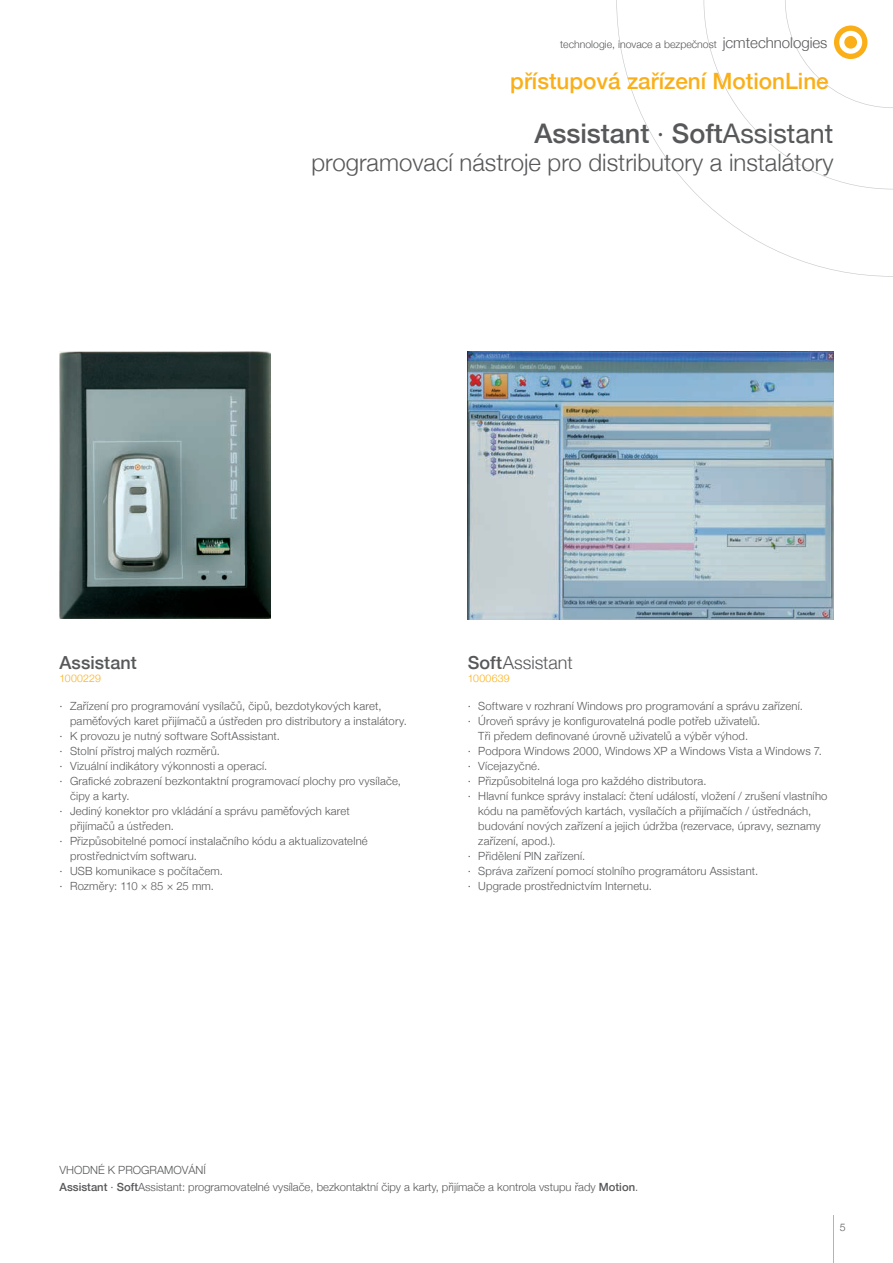
<style>
.page{position:relative;width:893px;height:1263px;background:#fff}
.page>*{position:absolute;margin:0;border:0;box-sizing:border-box;transform-origin:0 0}
.t1{font:500 27px "Helvetica Neue";color:#57585a}
.t2{font:300 24px "Helvetica Neue";color:#57585a}
.t3{font:500 22.5px "Helvetica Neue";color:#faaf18}
.t4{font:300 18px "Helvetica Neue";color:#57585a}
.t5{font:500 18px "Helvetica Neue";letter-spacing:.005em;color:#57585a}
.t6{font:300 11.25px "Helvetica Neue";letter-spacing:.015em;color:#57585a}
.t7{font:300 10.5px "Helvetica Neue";color:#57585a}
.t8{font:300 10.5px "Helvetica Neue";letter-spacing:.02em;color:#faaf18}
.s1{font-size:15px}
.s2{font-weight:300}
.s3{font-weight:400}
.s4{font-weight:500}
</style>
<div class="page">
<svg style="left:616px;top:0;width:277px;height:277px"></svg>
<svg style="left:785px;top:0;width:108px;height:108px"></svg>
<div style="left:844px;top:36px;width:13px;height:13px;background:#faaf18;border-radius:50%"></div>
<hr style="left:833px;top:1215px;width:1px;height:48px;background:#faaf18">
<img style="left:60px;top:352px;width:210px;height:267px">
<img style="left:468px;top:352px;width:365px;height:267px">
<p class="t7" style="left:560px;top:35px;width:269px">technologie, inovace a bezpečnost <span class="s1">jcmtechnologies</span></p>
<h3 class="t3" style="left:510px;top:63px;width:320px">přístupová zařízení MotionLine</h3>
<h1 class="t1" style="left:534px;top:111px;width:301px">Assistant <span class="s2">·</span> Soft<span class="s3">Assistant</span></h1>
<h2 class="t2" style="left:311px;top:143px;width:523px">programovací nástroje pro distributory a instalátory</h2>
<h3 class="t5" style="left:60px;top:648px;width:79px">Assistant</h3>
<p class="t8" style="left:60px;top:670px;width:43px">1000229</p>
<p class="t6" style="left:60px;top:696px;width:323px">· Zařízení pro programování vysílačů, čipů, bezdotykových karet,</p>
<p class="t6" style="left:70px;top:711px;width:338px">paměťových karet přijímačů a ústředen pro distributory a instalátory.</p>
<p class="t6" style="left:60px;top:726px;width:222px">· K provozu je nutný software SoftAssistant.</p>
<p class="t6" style="left:60px;top:741px;width:162px">· Stolní přístroj malých rozměrů.</p>
<p class="t6" style="left:60px;top:756px;width:209px">· Vizuální indikátory výkonnosti a operací.</p>
<p class="t6" style="left:60px;top:771px;width:343px">· Grafické zobrazení bezkontaktní programovací plochy pro vysílače,</p>
<p class="t6" style="left:70px;top:786px;width:61px">čipy a karty.</p>
<p class="t6" style="left:60px;top:801px;width:292px">· Jediný konektor pro vkládání a správu paměťových karet</p>
<p class="t6" style="left:70px;top:816px;width:105px">přijímačů a ústředen.</p>
<p class="t6" style="left:60px;top:831px;width:310px">· Přizpůsobitelné pomocí instalačního kódu a aktualizovatelné</p>
<p class="t6" style="left:70px;top:846px;width:128px">prostřednictvím softwaru.</p>
<p class="t6" style="left:60px;top:861px;width:165px">· USB komunikace s počítačem.</p>
<p class="t6" style="left:60px;top:876px;width:156px">· Rozměry: 110 × 85 × 25 mm.</p>
<h3 class="t4" style="left:468px;top:648px;width:106px"><span class="s4">Soft</span>Assistant</h3>
<p class="t8" style="left:468px;top:670px;width:43px">1000639</p>
<p class="t6" style="left:468px;top:696px;width:337px">· Software v rozhraní Windows pro programování a správu zařízení.</p>
<p class="t6" style="left:468px;top:711px;width:294px">· Úroveň správy je konfigurovatelná podle potřeb uživatelů.</p>
<p class="t6" style="left:478px;top:726px;width:271px">Tři předem definované úrovně uživatelů a výběr výhod.</p>
<p class="t6" style="left:468px;top:741px;width:356px">· Podpora Windows 2000, Windows XP a Windows Vista a Windows 7.</p>
<p class="t6" style="left:468px;top:756px;width:74px">· Vícejazyčné.</p>
<p class="t6" style="left:468px;top:771px;width:240px">· Přizpůsobitelná loga pro každého distributora.</p>
<p class="t6" style="left:468px;top:786px;width:361px">· Hlavní funkce správy instalací: čtení událostí, vložení / zrušení vlastního</p>
<p class="t6" style="left:478px;top:801px;width:335px">kódu na paměťových kartách, vysílačích a přijímačích / ústřednách,</p>
<p class="t6" style="left:478px;top:816px;width:344px">budování nových zařízení a jejich údržba (rezervace, úpravy, seznamy</p>
<p class="t6" style="left:478px;top:831px;width:79px">zařízení, apod.).</p>
<p class="t6" style="left:468px;top:846px;width:119px">· Přidělení PIN zařízení.</p>
<p class="t6" style="left:468px;top:861px;width:292px">· Správa zařízení pomocí stolního programátoru Assistant.</p>
<p class="t6" style="left:468px;top:876px;width:186px">· Upgrade prostřednictvím Internetu.</p>
<p class="t6" style="left:60px;top:1161px;width:148px">VHODNÉ K PROGRAMOVÁNÍ</p>
<p class="t6" style="left:60px;top:1177px;width:580px"><span class="s4">Assistant</span> · <span class="s4">Soft</span>Assistant: programovatelné vysílače, bezkontaktní čipy a karty, přijímače a kontrola vstupu řady <span class="s4">Motion</span>.</p>
<p class="t7" style="left:840px;top:1218px;width:7px">5</p>
</div>
